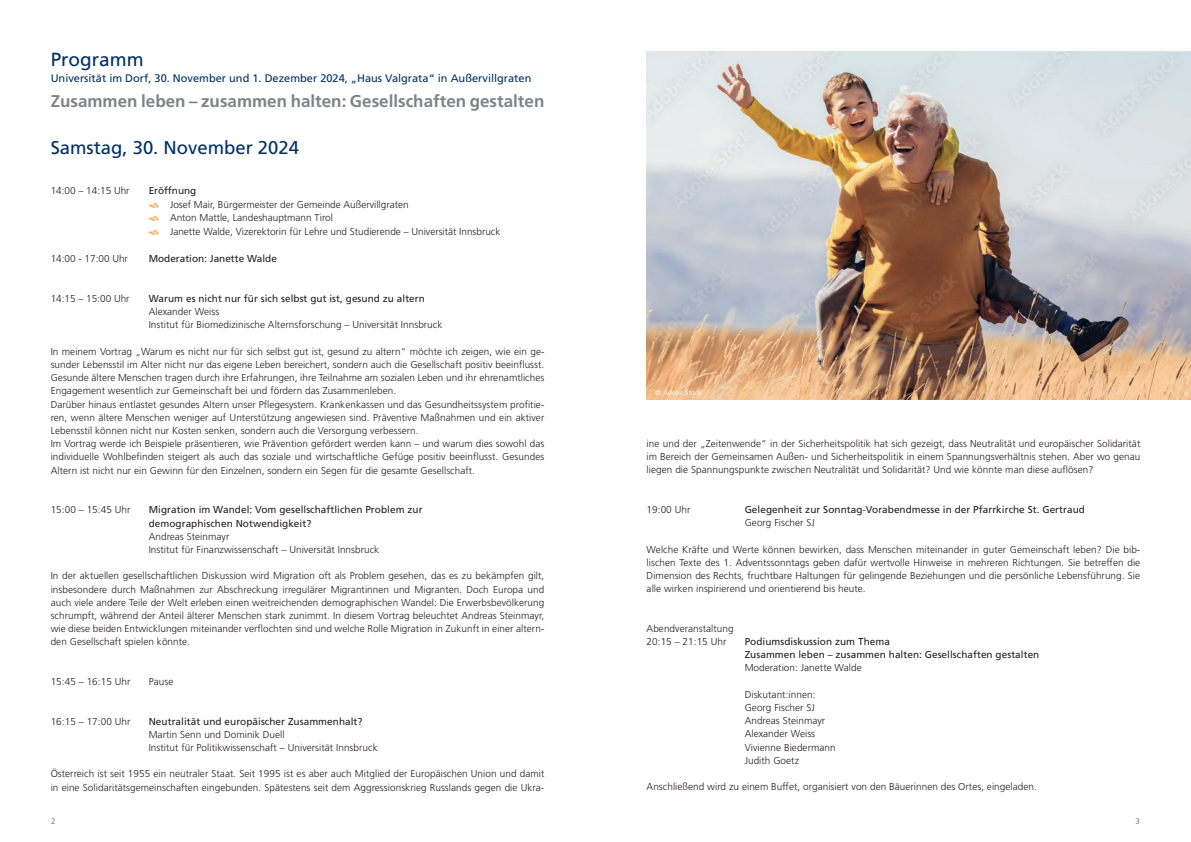
<style>
.page{position:relative;width:1191px;height:842px;background:#fff}
.page>*{position:absolute;margin:0;border:0;box-sizing:border-box;transform-origin:0 0}
.t1{font:19px "Frutiger LT Pro";color:#003163}
.t2{font:18.5px "Frutiger LT Pro";color:#003163}
.t3{font:700 17px "Frutiger LT Pro";color:#808285}
.t4{font:11px "Frutiger LT Pro";color:#003163}
.t5{font:300 10px/13.2px "Frutiger LT Pro";letter-spacing:.005em;color:#231f20}
.t6{font:10px/13.2px "Frutiger LT Pro";letter-spacing:.005em;color:#231f20}
.t7{font:300 8px "Frutiger LT Pro";color:#57585a}
.t8{font:300 7px "Frutiger LT Pro";color:#fff}
</style>
<div class="page">
<img style="left:646px;top:51px;width:545px;height:349px">
<h1 class="t1" style="left:51px;top:48px;width:94px">Programm</h1>
<p class="t4" style="left:51px;top:72px;width:482px">Universität im Dorf, 30. November und 1. Dezember 2024, „Haus Valgrata“ in Außervillgraten</p>
<h3 class="t3" style="left:51px;top:91px;width:495px">Zusammen leben – zusammen halten: Gesellschaften gestalten</h3>
<h2 class="t2" style="left:51px;top:136px;width:250px">Samstag, 30. November 2024</h2>
<p class="t5" style="left:51px;top:184px;width:80px">14:00 – 14:15 Uhr</p>
<p class="t6" style="left:149px;top:184px;width:49px">Eröffnung</p>
<p class="t5" style="left:170px;top:197px;width:332px;line-height:13.5px">Josef Mair, Bürgermeister der Gemeinde Außervillgraten<br>Anton Mattle, Landeshauptmann Tirol<br>Janette Walde, Vizerektorin für Lehre und Studierende – Universität Innsbruck</p>
<p class="t5" style="left:51px;top:252px;width:79px">14:00 - 17:00 Uhr</p>
<p class="t6" style="left:149px;top:252px;width:130px">Moderation: Janette Walde</p>
<p class="t5" style="left:51px;top:292px;width:80px">14:15 – 15:00 Uhr</p>
<p class="t6" style="left:149px;top:292px;width:278px">Warum es nicht nur für sich selbst gut ist, gesund zu altern</p>
<p class="t5" style="left:149px;top:305px;width:295px">Alexander Weiss<br>Institut für Biomedizinische Alternsforschung – Universität Innsbruck</p>
<p class="t5" style="left:51px;top:345px;width:495px">In meinem Vortrag „Warum es nicht nur für sich selbst gut ist, gesund zu altern“ möchte ich zeigen, wie ein ge&shy;sunder Lebensstil im Alter nicht nur das eigene Leben bereichert, sondern auch die Gesellschaft positiv beeinflusst.<br>Gesunde ältere Menschen tragen durch ihre Erfahrungen, ihre Teilnahme am sozialen Leben und ihr ehrenamtliches Engagement wesentlich zur Gemeinschaft bei und fördern das Zusammenleben.<br>Darüber hinaus entlastet gesundes Altern unser Pflegesystem. Krankenkassen und das Gesundheitssystem profitie&shy;ren, wenn ältere Menschen weniger auf Unterstützung angewiesen sind. Präventive Maßnahmen und ein aktiver Lebensstil können nicht nur Kosten senken, sondern auch die Versorgung verbessern.<br>Im Vortrag werde ich Beispiele präsentieren, wie Prävention gefördert werden kann – und warum dies sowohl das individuelle Wohlbefinden steigert als auch das soziale und wirtschaftliche Gefüge positiv beeinflusst. Gesundes Altern ist nicht nur ein Gewinn für den Einzelnen, sondern ein Segen für die gesamte Gesellschaft.</p>
<p class="t5" style="left:51px;top:503px;width:81px">15:00 – 15:45 Uhr</p>
<p class="t6" style="left:149px;top:503px;width:275px">Migration im Wandel: Vom gesellschaftlichen Problem zur demographischen Notwendigkeit?</p>
<p class="t5" style="left:149px;top:530px;width:232px">Andreas Steinmayr<br>Institut für Finanzwissenschaft – Universität Innsbruck</p>
<p class="t5" style="left:51px;top:569px;width:495px;text-align:justify">In der aktuellen gesellschaftlichen Diskussion wird Migration oft als Problem gesehen, das es zu bekämpfen gilt, insbesondere durch Maßnahmen zur Abschreckung irregulärer Migrantinnen und Migranten. Doch Europa und auch viele andere Teile der Welt erleben einen weitreichenden demographischen Wandel: Die Erwerbsbevölkerung schrumpft, während der Anteil älterer Menschen stark zunimmt. In diesem Vortrag beleuchtet Andreas Steinmayr, wie diese beiden Entwicklungen miteinander verflochten sind und welche Rolle Migration in Zukunft in einer altern&shy;den Gesellschaft spielen könnte.</p>
<p class="t5" style="left:51px;top:675px;width:81px">15:45 – 16:15 Uhr</p>
<p class="t5" style="left:149px;top:675px;width:26px">Pause</p>
<p class="t5" style="left:51px;top:714px;width:81px">16:15 – 17:00 Uhr</p>
<p class="t6" style="left:149px;top:714px;width:215px">Neutralität und europäischer Zusammenhalt?</p>
<p class="t5" style="left:149px;top:728px;width:230px">Martin Senn und Dominik Duell<br>Institut für Politikwissenschaft – Universität Innsbruck</p>
<p class="t5" style="left:51px;top:767px;width:495px">Österreich ist seit 1955 ein neutraler Staat. Seit 1995 ist es aber auch Mitglied der Europäischen Union und damit in eine Solidaritätsgemeinschaften eingebunden. Spätestens seit dem Aggressionskrieg Russlands gegen die Ukra-</p>
<p class="t8" style="left:655px;top:388px;width:48px">© Adobe Stock</p>
<p class="t5" style="left:646px;top:437px;width:495px;text-align:justify">ine und der „Zeitenwende“ in der Sicherheitspolitik hat sich gezeigt, dass Neutralität und europäischer Solidarität im Bereich der Gemeinsamen Außen- und Sicherheitspolitik in einem Spannungsverhältnis stehen. Aber wo genau liegen die Spannungspunkte zwischen Neutralität und Solidarität? Und wie könnte man diese auflösen?</p>
<p class="t5" style="left:646px;top:503px;width:45px">19:00 Uhr</p>
<p class="t6" style="left:744px;top:503px;width:342px">Gelegenheit zur Sonntag-Vorabendmesse in der Pfarrkirche St. Gertraud</p>
<p class="t5" style="left:744px;top:516px;width:72px">Georg Fischer SJ</p>
<p class="t5" style="left:646px;top:543px;width:495px;text-align:justify">Welche Kräfte und Werte können bewirken, dass Menschen miteinander in guter Gemeinschaft leben? Die bib&shy;lischen Texte des 1. Adventssonntags geben dafür wertvolle Hinweise in mehreren Richtungen. Sie betreffen die Dimension des Rechts, fruchtbare Haltungen für gelingende Beziehungen und die persönliche Lebensführung. Sie alle wirken inspirierend und orientierend bis heute.</p>
<p class="t5" style="left:646px;top:622px;width:88px">Abendveranstaltung<br>20:15 – 21:15 Uhr</p>
<p class="t6" style="left:744px;top:635px;width:296px">Podiumsdiskussion zum Thema<br>Zusammen leben – zusammen halten: Gesellschaften gestalten</p>
<p class="t5" style="left:744px;top:661px;width:118px">Moderation: Janette Walde</p>
<p class="t5" style="left:744px;top:688px;width:92px">Diskutant:innen:<br>Georg Fischer SJ<br>Andreas Steinmayr<br>Alexander Weiss<br>Vivienne Biedermann<br>Judith Goetz</p>
<p class="t5" style="left:646px;top:780px;width:392px">Anschließend wird zu einem Buffet, organisiert von den Bäuerinnen des Ortes, eingeladen.</p>
<p class="t7" style="left:51px;top:817px;width:6px">2</p>
<p class="t7" style="left:1135px;top:817px;width:6px">3</p>
</div>
